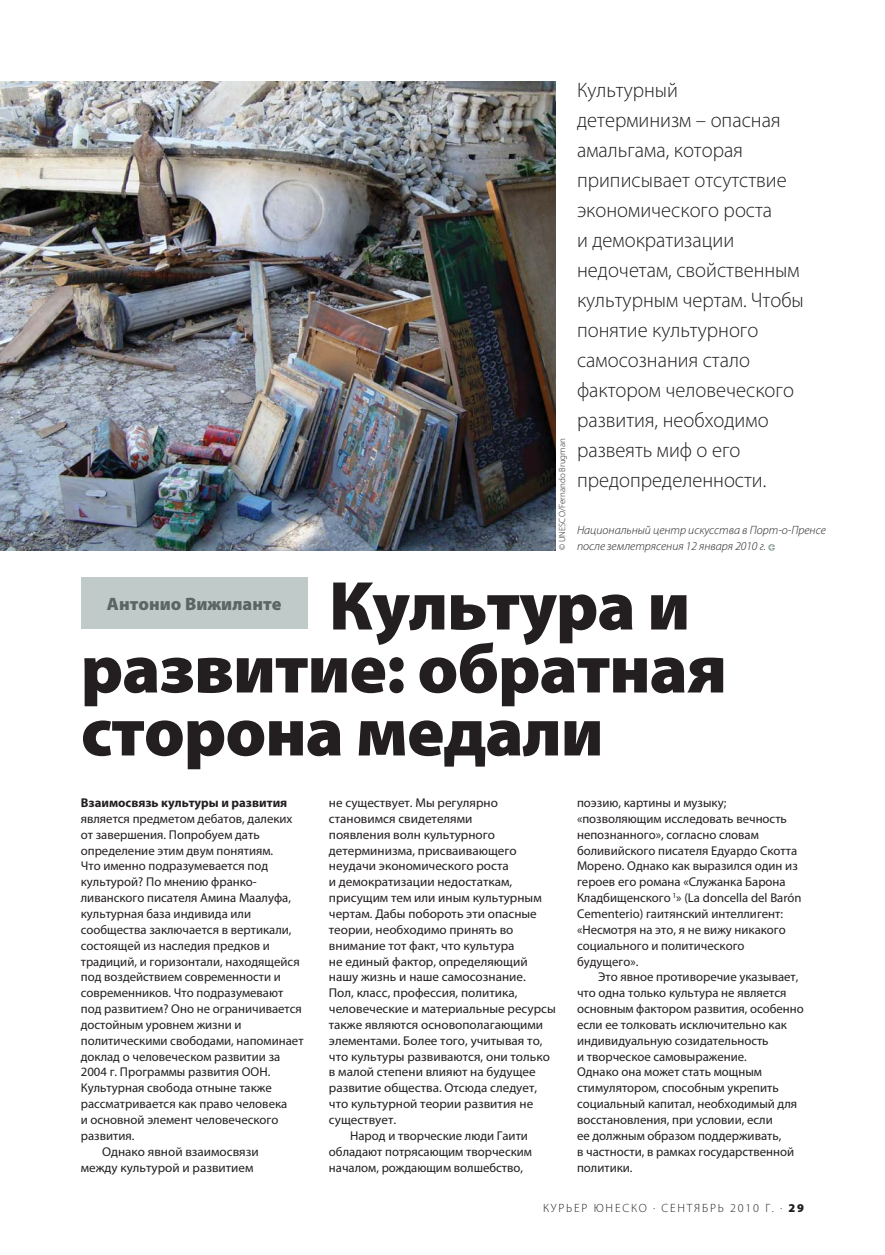
<style>
.page{position:relative;width:885px;height:1255px;background:#fff}
.page>*{position:absolute;margin:0;border:0;box-sizing:border-box;transform-origin:0 0}
.t1{font:900 69.6px/63px "Myriad Pro";letter-spacing:-.015em;color:#231f20}
.t2{font:300 21px/30px "Myriad Pro";color:#231f20}
.t3{font:900 18px "Myriad Pro";color:#5b6765}
.t4{font:12.75px/15.9px "Myriad Pro";color:#231f20}
.t5{font:700 12.75px "Myriad Pro";color:#231f20}
.t6{font:italic 300 12px "Myriad Pro";color:#231f20}
.t7{font:300 12px "Myriad Pro";letter-spacing:.15em;color:#231f20}
.t8{font:300 9px "Myriad Pro";color:#231f20}
.s1{font-family:"Officina Display ITC Arrows";font-weight:400;font-style:normal;font-size:10.5px;color:#8e9f9c}
.s2{font-weight:900}
</style>
<div class="page">
<img style="left:0;top:81px;width:555px;height:469px">
<div style="left:81px;top:577px;width:226px;height:51px;background:#c0cbc9"></div>
<p class="t8" style="left:558px;top:550px;width:113px;rotate:-90deg">© UNESCO/Fernando Brugman</p>
<p class="t2" style="left:577px;top:76px;width:228px">Культурный<br>детерминизм – опасная амальгама, которая приписывает отсутствие экономического роста<br>и демократизации недочетам, свойственным культурным чертам. Чтобы понятие культурного самосознания стало фактором человеческого развития, необходимо развеять миф о его предопределенности.</p>
<p class="t6" style="left:577px;top:525px;width:250px">Национальный центр искусства в Порт-о-Пренсе</p>
<p class="t6" style="left:577px;top:541px;width:200px">после землетрясения 12 января 2010 г. <span class="s1">J</span></p>
<h1 class="t1" style="left:81px;top:574px;width:647px;text-indent:248px">Культура и развитие: обратная сторона медали</h1>
<h3 class="t3" style="left:107px;top:593px;width:176px">Антонио Вижиланте</h3>
<p class="t5" style="left:81px;top:795px;width:208px">Взаимосвязь культуры и развития</p>
<p class="t4" style="left:81px;top:811px;width:213px">является предметом дебатов, далеких</p>
<p class="t4" style="left:81px;top:827px;width:180px">от завершения. Попробуем дать</p>
<p class="t4" style="left:81px;top:843px;width:194px">определение этим двум понятиям.</p>
<p class="t4" style="left:81px;top:859px;width:189px">Что именно подразумевается под</p>
<p class="t4" style="left:81px;top:874px;width:177px">культурой? По мнению франко-</p>
<p class="t4" style="left:81px;top:890px;width:212px">ливанского писателя Амина Маалуфа,</p>
<p class="t4" style="left:81px;top:906px;width:172px">культурная база индивида или</p>
<p class="t4" style="left:81px;top:922px;width:212px">сообщества заключается в вертикали,</p>
<p class="t4" style="left:81px;top:938px;width:190px">состоящей из наследия предков и</p>
<p class="t4" style="left:81px;top:954px;width:220px">традиций, и горизонтали, находящейся</p>
<p class="t4" style="left:81px;top:970px;width:201px">под воздействием современности и</p>
<p class="t4" style="left:81px;top:985px;width:204px">современников. Что подразумевают</p>
<p class="t4" style="left:81px;top:1001px;width:222px">под развитием? Оно не ограничивается</p>
<p class="t4" style="left:81px;top:1017px;width:162px">достойным уровнем жизни и</p>
<p class="t4" style="left:81px;top:1033px;width:224px">политическими свободами, напоминает</p>
<p class="t4" style="left:81px;top:1049px;width:201px">доклад о человеческом развитии за</p>
<p class="t4" style="left:81px;top:1065px;width:191px">2004 г. Программы развития ООН.</p>
<p class="t4" style="left:81px;top:1080px;width:192px">Культурная свобода отныне также</p>
<p class="t4" style="left:81px;top:1096px;width:208px">рассматривается как право человека</p>
<p class="t4" style="left:81px;top:1112px;width:199px">и основной элемент человеческого</p>
<p class="t4" style="left:81px;top:1128px;width:55px">развития.</p>
<p class="t4" style="left:102px;top:1144px;width:158px">Однако явной взаимосвязи</p>
<p class="t4" style="left:81px;top:1160px;width:174px">между культурой и развитием</p>
<p class="t4" style="left:329px;top:795px;width:170px">не существует. Мы регулярно</p>
<p class="t4" style="left:329px;top:811px;width:145px">становимся свидетелями</p>
<p class="t4" style="left:329px;top:827px;width:168px">появления волн культурного</p>
<p class="t4" style="left:329px;top:843px;width:189px">детерминизма, присваивающего</p>
<p class="t4" style="left:329px;top:859px;width:181px">неудачи экономического роста</p>
<p class="t4" style="left:329px;top:874px;width:185px">и демократизации недостаткам,</p>
<p class="t4" style="left:329px;top:890px;width:214px">присущим тем или иным культурным</p>
<p class="t4" style="left:329px;top:906px;width:209px">чертам. Дабы побороть эти опасные</p>
<p class="t4" style="left:329px;top:922px;width:186px">теории, необходимо принять во</p>
<p class="t4" style="left:329px;top:938px;width:187px">внимание тот факт, что культура</p>
<p class="t4" style="left:329px;top:954px;width:200px">не единый фактор, определяющий</p>
<p class="t4" style="left:329px;top:970px;width:198px">нашу жизнь и наше самосознание.</p>
<p class="t4" style="left:329px;top:985px;width:190px">Пол, класс, профессия, политика,</p>
<p class="t4" style="left:329px;top:1001px;width:228px">человеческие и материальные ресурсы</p>
<p class="t4" style="left:329px;top:1017px;width:216px">также являются основополагающими</p>
<p class="t4" style="left:329px;top:1033px;width:215px">элементами. Более того, учитывая то,</p>
<p class="t4" style="left:329px;top:1049px;width:222px">что культуры развиваются, они только</p>
<p class="t4" style="left:329px;top:1065px;width:208px">в малой степени влияют на будущее</p>
<p class="t4" style="left:329px;top:1080px;width:210px">развитие общества. Отсюда следует,</p>
<p class="t4" style="left:329px;top:1096px;width:206px">что культурной теории развития не</p>
<p class="t4" style="left:329px;top:1112px;width:69px">существует.</p>
<p class="t4" style="left:350px;top:1128px;width:179px">Народ и творческие люди Гаити</p>
<p class="t4" style="left:329px;top:1144px;width:204px">обладают потрясающим творческим</p>
<p class="t4" style="left:329px;top:1160px;width:196px">началом, рождающим волшебство,</p>
<p class="t4" style="left:577px;top:795px;width:226px">поэзию, картины и музыку; «позволяющим исследовать вечность непознанного», согласно словам боливийского писателя Едуардо Скотта Морено. Однако как выразился один из героев его романа «Служанка Барона Кладбищенского <sup>1</sup>» (La doncella del Barón Cementerio) гаитянский интеллигент: «Несмотря на это, я не вижу никакого социального и политического будущего».</p>
<p class="t4" style="left:577px;top:970px;width:228px;text-indent:21px">Это явное противоречие указывает, что одна только культура не является основным фактором развития, особенно если ее толковать исключительно как индивидуальную созидательность<br>и творческое самовыражение.<br>Однако она может стать мощным стимулятором, способным укрепить социальный капитал, необходимый для восстановления, при условии, если<br>ее должным образом поддерживать,<br>в частности, в рамках государственной политики.</p>
<p class="t7" style="left:543px;top:1203px;width:262px">КУРЬЕР ЮНЕСКО . СЕНТЯБРЬ 2010 Г. . <span class="s2">29</span></p>
</div>
